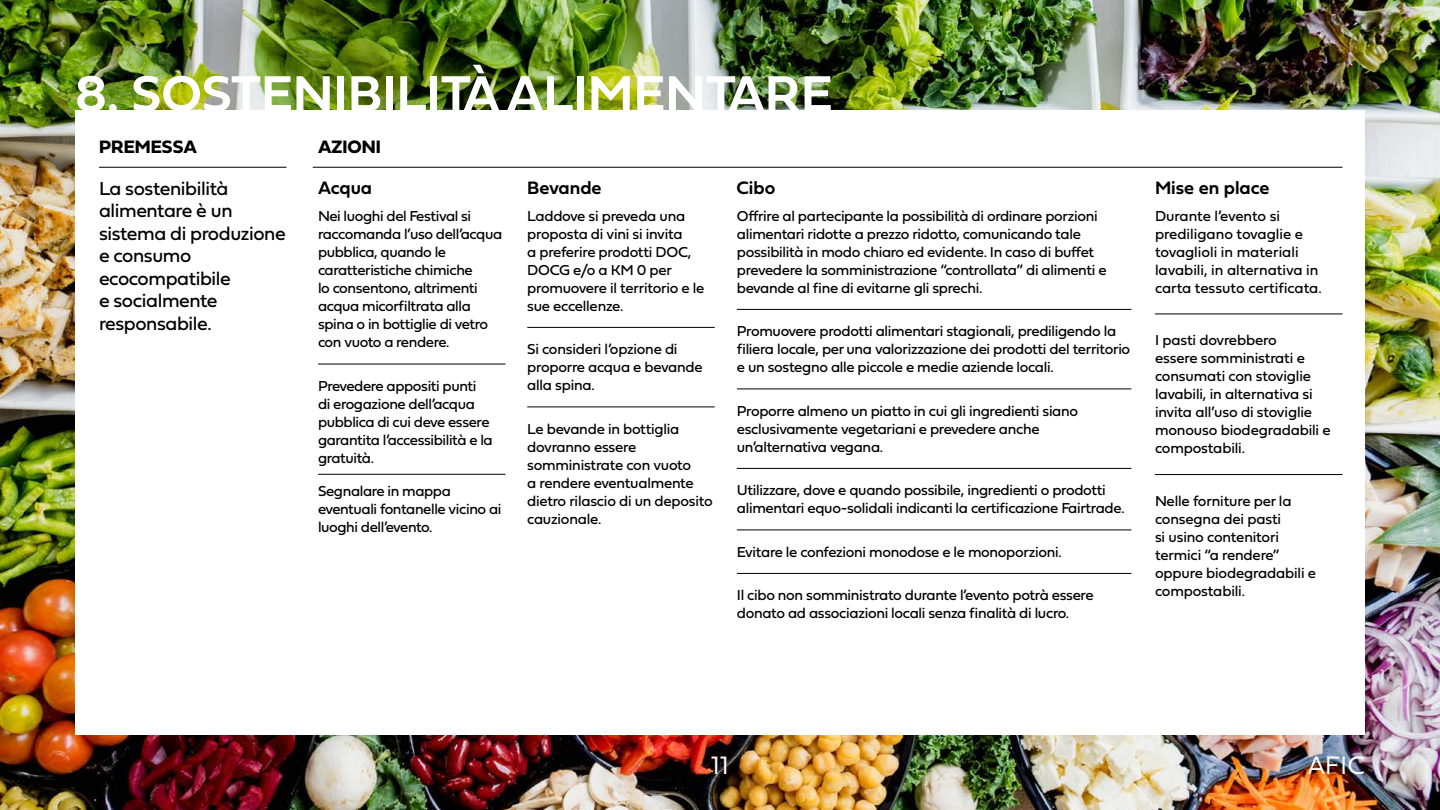
<style>
.page{position:relative;width:1440px;height:810px;background:#fff}
.page>*{position:absolute;margin:0;border:0;box-sizing:border-box;transform-origin:0 0}
.t1{font:600 52.5px "Fieldwork Hum";color:#fff}
.t2{font:300 26.25px "Fieldwork Geo";color:#fff}
.t3{font:19.5px/22.5px "Fieldwork Geo";letter-spacing:-.02em;color:#000}
.t4{font:600 18.75px "Fieldwork Geo";color:#000}
.t5{font:700 18.75px "Fieldwork Geo";color:#000}
.t6{font:15px/18px "Fieldwork Geo";letter-spacing:-.02em;color:#000}
.t7{font:15px/18px "Fieldwork Geo";color:#000}
</style>
<div class="page">
<img style="left:0;top:0;width:1440px;height:810px">
<div style="left:75px;top:111px;width:1290px;height:624px;background:#fff"></div>
<hr style="left:99px;top:167px;width:187px;height:1px;background:#000">
<hr style="left:313px;top:167px;width:1029px;height:1px;background:#000">
<hr style="left:318px;top:364px;width:188px;height:1px;background:#000">
<hr style="left:527px;top:327px;width:188px;height:1px;background:#000">
<hr style="left:737px;top:309px;width:394px;height:1px;background:#000">
<hr style="left:1155px;top:314px;width:187px;height:1px;background:#000">
<hr style="left:1155px;top:474px;width:187px;height:1px;background:#000">
<hr style="left:737px;top:389px;width:394px;height:1px;background:#000">
<hr style="left:737px;top:468px;width:394px;height:1px;background:#000">
<hr style="left:737px;top:530px;width:394px;height:1px;background:#000">
<hr style="left:737px;top:573px;width:394px;height:1px;background:#000">
<hr style="left:527px;top:407px;width:188px;height:1px;background:#000">
<hr style="left:318px;top:474px;width:188px;height:1px;background:#000">
<h1 class="t1" style="left:75px;top:52px;width:759px">8. SOSTENIBILITÀ ALIMENTARE</h1>
<p class="t5" style="left:99px;top:132px;width:100px">PREMESSA</p>
<p class="t5" style="left:318px;top:132px;width:64px">AZIONI</p>
<h3 class="t3" style="left:99px;top:176px;width:188px">La sostenibilità alimentare è un sistema di produzione e consumo ecocompatibile<br>e socialmente responsabile.</h3>
<p class="t4" style="left:318px;top:173px;width:56px">Acqua</p>
<p class="t4" style="left:527px;top:173px;width:76px">Bevande</p>
<p class="t4" style="left:736px;top:173px;width:40px">Cibo</p>
<p class="t4" style="left:1155px;top:173px;width:116px">Mise en place</p>
<p class="t6" style="left:737px;top:206px;width:371px">Offrire al partecipante la possibilità di ordinare porzioni alimentari ridotte a prezzo ridotto, comunicando tale possibilità in modo chiaro ed evidente. In caso di buffet prevedere la somministrazione “controllata” di alimenti e bevande al fine di evitarne gli sprechi.</p>
<p class="t6" style="left:737px;top:322px;width:395px">Promuovere prodotti alimentari stagionali, prediligendo la filiera locale, per una valorizzazione dei prodotti del territorio e un sostegno alle piccole e medie aziende locali.</p>
<p class="t6" style="left:737px;top:401px;width:343px">Proporre almeno un piatto in cui gli ingredienti siano esclusivamente vegetariani e prevedere anche un’alternativa vegana.</p>
<p class="t7" style="left:1155px;top:206px;width:168px">Durante l’evento si prediligano tovaglie e tovaglioli in materiali lavabili, in alternativa in carta tessuto certificata.</p>
<p class="t6" style="left:318px;top:206px;width:186px">Nei luoghi del Festival si raccomanda l’uso dell’acqua pubblica, quando le caratteristiche chimiche<br>lo consentono, altrimenti acqua micorfiltrata alla spina o in bottiglie di vetro con vuoto a rendere.</p>
<p class="t6" style="left:318px;top:376px;width:176px">Prevedere appositi punti<br>di erogazione dell’acqua pubblica di cui deve essere garantita l’accessibilità e la gratuità.</p>
<p class="t6" style="left:318px;top:482px;width:185px">Segnalare in mappa eventuali fontanelle vicino ai luoghi dell’evento.</p>
<p class="t6" style="left:737px;top:481px;width:389px">Utilizzare, dove e quando possibile, ingredienti o prodotti alimentari equo-solidali indicanti la certificazione Fairtrade.</p>
<p class="t6" style="left:527px;top:206px;width:179px">Laddove si preveda una proposta di vini si invita<br>a preferire prodotti DOC,<br>DOCG e/o a KM 0 per promuovere il territorio e le sue eccellenze.</p>
<p class="t6" style="left:527px;top:340px;width:177px">Si consideri l’opzione di proporre acqua e bevande alla spina.</p>
<p class="t6" style="left:527px;top:419px;width:187px">Le bevande in bottiglia dovranno essere somministrate con vuoto<br>a rendere eventualmente dietro rilascio di un deposito cauzionale.</p>
<p class="t6" style="left:1155px;top:331px;width:177px">I pasti dovrebbero<br>essere somministrati e consumati con stoviglie lavabili, in alternativa si invita all’uso di stoviglie monouso biodegradabili e compostabili.</p>
<p class="t6" style="left:1155px;top:491px;width:163px">Nelle forniture per la consegna dei pasti<br>si usino contenitori termici “a rendere” oppure biodegradabili e compostabili.</p>
<p class="t6" style="left:737px;top:542px;width:326px">Evitare le confezioni monodose e le monoporzioni.</p>
<p class="t6" style="left:737px;top:586px;width:358px">Il cibo non somministrato durante l’evento potrà essere donato ad associazioni locali senza finalità di lucro.</p>
<h2 class="t2" style="left:711px;top:744px;width:19px">11</h2>
<h2 class="t2" style="left:1308px;top:744px;width:59px">AFIC</h2>
</div>
